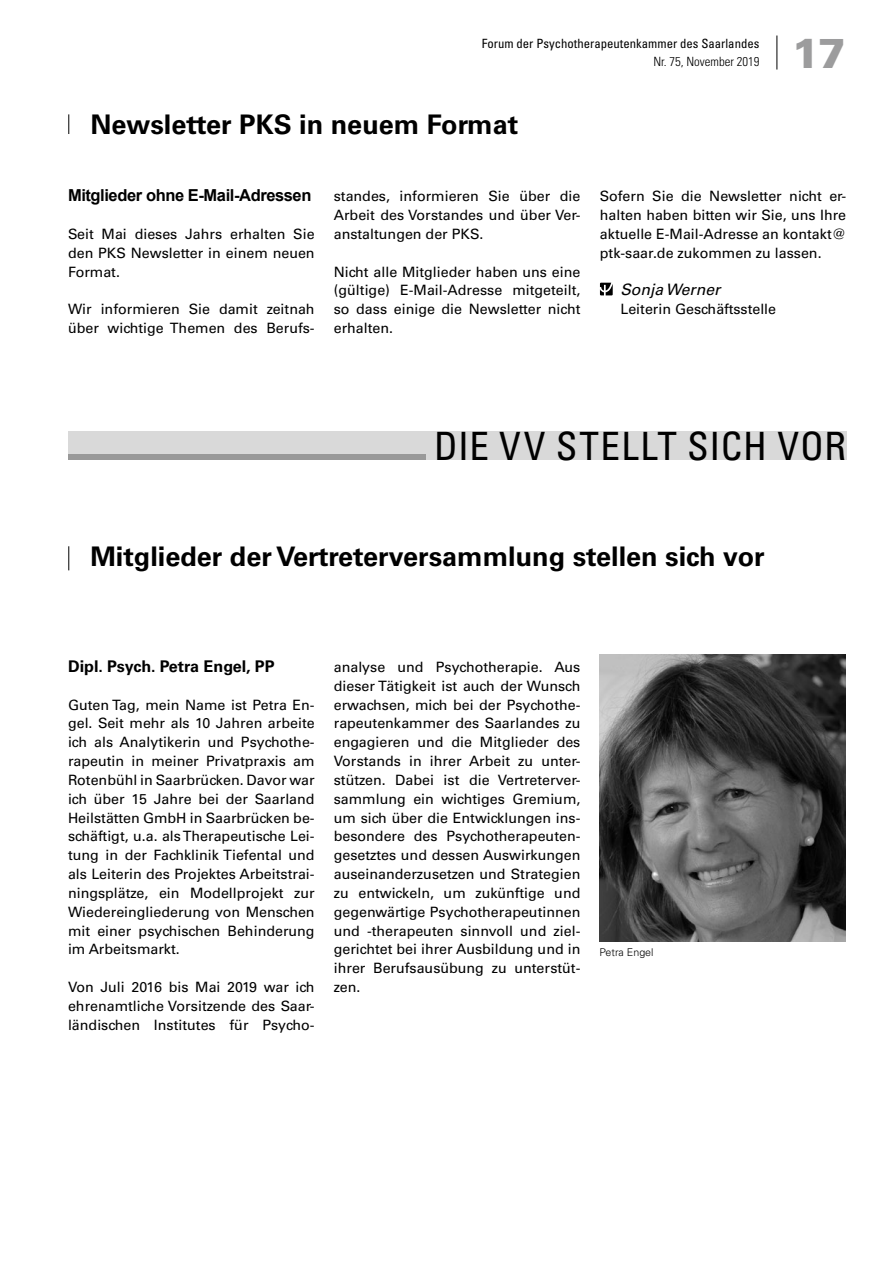
<style>
.page{position:relative;width:893px;height:1263px;background:#fff}
.page>*{position:absolute;margin:0;border:0;box-sizing:border-box;transform-origin:0 0}
.t1{font:900 42px "Univers LT Std";color:#9c9c9d}
.t2{font:condensed 39px "Univers LT Std";letter-spacing:.025em;color:#000}
.t3{font:700 27px "Univers LT Std";color:#000}
.t4{font:700 16.5px "Arial";letter-spacing:-.025em;color:#000}
.t5{font:700 16.2px "Univers LT Std";color:#000}
.t6{font:italic 15.75px "Univers LT Std";color:#000}
.t7{font:14.25px/18.8px "Univers LT Std";color:#000;text-align:justify}
.t8{font:condensed 12.75px "Univers LT Std";color:#000}
.t9{font:300 condensed 12.75px "Univers LT Std";color:#000}
.t10{font:300 10.65px "Univers LT Std";color:#000}
</style>
<div class="page">
<hr style="left:776px;top:36px;width:1px;height:34px;background:#000">
<div style="left:68px;top:432px;width:778px;height:28px;background:#d9d9d9"></div>
<div style="left:68px;top:454px;width:357px;height:6px;background:#999"></div>
<svg style="left:68px;top:546px;width:1px;height:24px"></svg>
<img style="left:600px;top:654px;width:245px;height:287px">
<svg style="left:68px;top:114px;width:1px;height:20px"></svg>
<svg style="left:600px;top:283px;width:13px;height:12px"></svg>
<p class="t8" style="left:482px;top:35px;width:279px">Forum der Psychotherapeutenkammer des Saarlandes</p>
<p class="t9" style="left:653px;top:54px;width:108px">Nr. 75, November 2019</p>
<h3 class="t3" style="left:90px;top:109px;width:429px">Newsletter PKS in neuem Format</h3>
<h1 class="t1" style="left:792px;top:27px;width:55px">17</h1>
<p class="t4" style="left:68px;top:185px;width:245px">Mitglieder ohne E-Mail-Adressen</p>
<p class="t7" style="left:68px;top:225px;width:248px">Seit Mai dieses Jahrs erhalten Sie den PKS Newsletter in einem neuen Format.</p>
<p class="t7" style="left:68px;top:300px;width:248px">Wir informieren Sie damit zeitnah über wichtige Themen des Berufs-</p>
<p class="t7" style="left:334px;top:187px;width:248px">standes, informieren Sie über die Arbeit des Vorstandes und über Ver&shy;anstaltungen der PKS.</p>
<p class="t7" style="left:334px;top:262px;width:248px">Nicht alle Mitglieder haben uns eine (gültige) E-Mail-Adresse mitgeteilt, so dass einige die Newsletter nicht erhalten.</p>
<p class="t7" style="left:600px;top:187px;width:248px">Sofern Sie die Newsletter nicht er&shy;halten haben bitten wir Sie, uns Ihre aktuelle E-Mail-Adresse an kontakt@ ptk-saar.de zukommen zu lassen.</p>
<p class="t6" style="left:621px;top:280px;width:101px">Sonja Werner</p>
<p class="t7" style="left:621px;top:300px;width:157px">Leiterin Geschäftsstelle</p>
<h2 class="t2" style="left:434px;top:421px;width:414px">DIE VV STELLT SICH VOR</h2>
<h3 class="t3" style="left:90px;top:540px;width:676px">Mitglieder der Vertreterversammlung stellen sich vor</h3>
<p class="t5" style="left:68px;top:657px;width:208px">Dipl. Psych. Petra Engel, PP</p>
<p class="t7" style="left:68px;top:695px;width:248px">Guten Tag, mein Name ist Petra En&shy;gel. Seit mehr als 10 Jahren arbeite ich als Analytikerin und Psychothe&shy;rapeutin in meiner Privatpraxis am Rotenbühl in Saarbrücken. Davor war ich über 15 Jahre bei der Saarland Heilstätten GmbH in Saarbrücken be&shy;schäftigt, u.a. als Therapeutische Lei&shy;tung in der Fachklinik Tiefental und als Leiterin des Projektes Arbeitstrai&shy;ningsplätze, ein Modellprojekt zur Wiedereingliederung von Menschen mit einer psychischen Behinderung im Arbeitsmarkt.</p>
<p class="t7" style="left:68px;top:978px;width:248px">Von Juli 2016 bis Mai 2019 war ich ehrenamtliche Vorsitzende des Saar&shy;ländischen Institutes für Psycho-</p>
<p class="t7" style="left:334px;top:658px;width:248px">analyse und Psychotherapie. Aus dieser Tätigkeit ist auch der Wunsch erwachsen, mich bei der Psychothe&shy;rapeutenkammer des Saarlandes zu engagieren und die Mitglieder des Vorstands in ihrer Arbeit zu unter&shy;stützen. Dabei ist die Vertreterver&shy;sammlung ein wichtiges Gremium, um sich über die Entwicklungen ins&shy;besondere des Psychotherapeuten&shy;gesetztes und dessen Auswirkungen auseinanderzusetzen und Strategien zu entwickeln, um zukünftige und gegenwärtige Psychotherapeutinnen und -therapeuten sinnvoll und ziel&shy;gerichtet bei ihrer Ausbildung und in ihrer Berufsausübung zu unterstüt&shy;zen.</p>
<p class="t10" style="left:600px;top:945px;width:56px">Petra Engel</p>
</div>
